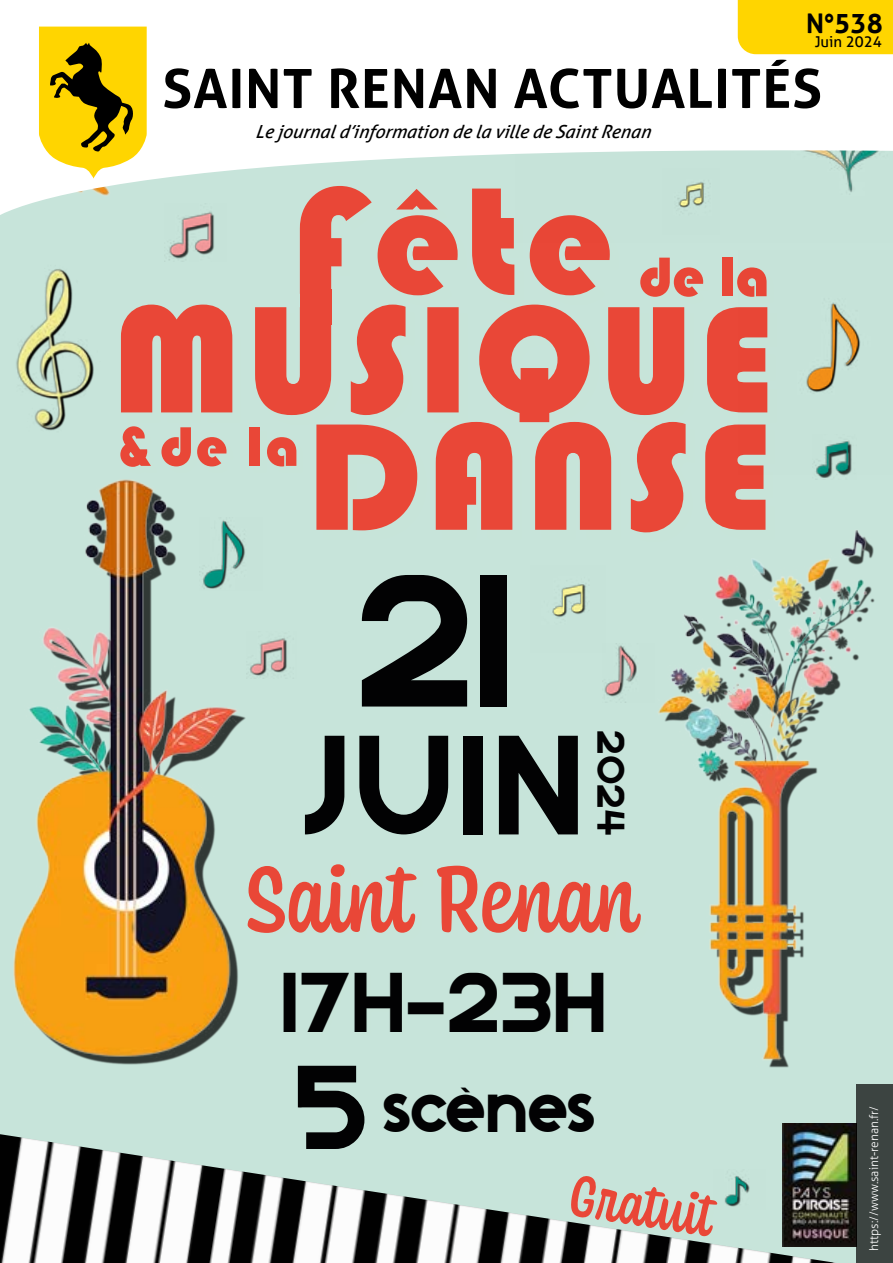
<style>
.page{position:relative;width:893px;height:1263px;background:#fff}
.page>*{position:absolute;margin:0;border:0;box-sizing:border-box;transform-origin:0 0}
.t1{font:157.8px "Bauhaus 93";letter-spacing:.035em;color:#e94737}
.t2{font:105.3px "Magical Childhood";color:#020203}
.t3{font:500 98.1px "Coniferous";color:#e94737}
.t4{font:78.9px "Magical Childhood";color:#020203}
.t5{font:500 61.35px "Coniferous";color:#e94737}
.t6{font:57.9px "Bauhaus 93";letter-spacing:.02em;color:#e94737}
.t7{font:700 54px "Aller";letter-spacing:.02em;color:#000}
.t8{font:47.4px "Magical Childhood";color:#020203}
.t9{font:37.35px "Magical Childhood";letter-spacing:-.07em;color:#020203}
.t10{font:700 27px "Aller";color:#000}
.t11{font:21.6px "Magical Childhood";color:#020203}
.t12{font:italic 18px "Aller";color:#000}
.t13{font:15px "Aller";color:#000}
.t14{font:300 12px "Aller";color:#fff}
.s1{font-size:66.6px}
</style>
<div class="page">
<div style="left:0;top:45px;width:893px;height:1218px;background:#c7e4da"></div>
<img style="left:13px;top:501px;width:251px;height:564px">
<div style="left:251px;top:868px;width:396px;height:71px;background:#c7e4d9"></div>
<img style="left:658px;top:530px;width:217px;height:538px">
<svg style="left:163px;top:305px;width:575px;height:117px;fill:#e94737"></svg>
<svg style="left:300px;top:227px;width:310px;height:68px"></svg>
<img style="left:516px;top:227px;width:94px;height:15px">
<img style="left:163px;top:304px;width:134px;height:43px">
<img style="left:0;top:1134px;width:835px;height:129px">
<img style="left:782px;top:1123px;width:74px;height:124px">
<img style="left:604px;top:643px;width:33px;height:60px">
<img style="left:169px;top:227px;width:45px;height:33px">
<div style="left:573px;top:1178px;width:149px;height:63px;background:#c7e4d9"></div>
<img style="left:552px;top:584px;width:53px;height:69px">
<img style="left:13px;top:269px;width:150px;height:290px">
<img style="left:714px;top:1170px;width:51px;height:39px">
<img style="left:199px;top:517px;width:64px;height:74px">
<img style="left:247px;top:631px;width:40px;height:47px">
<div style="left:300px;top:289px;width:31px;height:35px;background:#e94737"></div>
<div style="left:124px;top:430px;width:179px;height:44px;background:#c7e4d9"></div>
<div style="left:323px;top:428px;width:452px;height:114px;background:#c7e4d9"></div>
<img style="left:817px;top:474px;width:31px;height:4px">
<img style="left:738px;top:302px;width:123px;height:172px">
<svg style="left:0;top:17px;width:893px;height:210px;fill:#fff"></svg>
<div style="left:738px;top:0;width:155px;height:54px;background:#ffd500"></div>
<div style="left:856px;top:1084px;width:37px;height:179px;background:#3c4441"></div>
<svg style="left:39px;top:27px;width:108px;height:152px;background:#d0b31d"></svg>
<h3 class="t10" style="left:806px;top:6px;width:78px">N°538</h3>
<p class="t13" style="left:815px;top:32px;width:69px">Juin 2024</p>
<h3 class="t7" style="left:162px;top:55px;width:661px">SAINT RENAN ACTUALITÉS</h3>
<p class="t12" style="left:255px;top:120px;width:400px">Le journald ’information de la ville de Saint Renan</p>
<h3 class="t6" style="left:639px;top:244px;width:132px">de la</h3>
<h3 class="t6" style="left:114px;top:414px;width:187px">&amp;de la</h3>
<h1 class="t1" style="left:306px;top:388px;width:469px">DANSE</h1>
<h2 class="t2" style="left:355px;top:609px;width:159px">21</h2>
<h3 class="t4" style="left:300px;top:761px;width:284px">JUIN</h3>
<p class="t11" style="left:618px;top:730px;width:107px;rotate:90deg">2024</p>
<h3 class="t3" style="left:243px;top:831px;width:398px">Saint Renan</h3>
<h3 class="t8" style="left:281px;top:987px;width:327px">17H-23H</h3>
<h3 class="t9" style="left:294px;top:1097px;width:304px"><span class="s1">5</span> scènes</h3>
<h3 class="t5" style="left:576px;top:1152px;width:148px;rotate:9deg">Gratuit</h3>
<p class="t14" style="left:866px;top:1251px;width:147px;rotate:-90deg">https://www.saint-renan.fr/</p>
</div>
